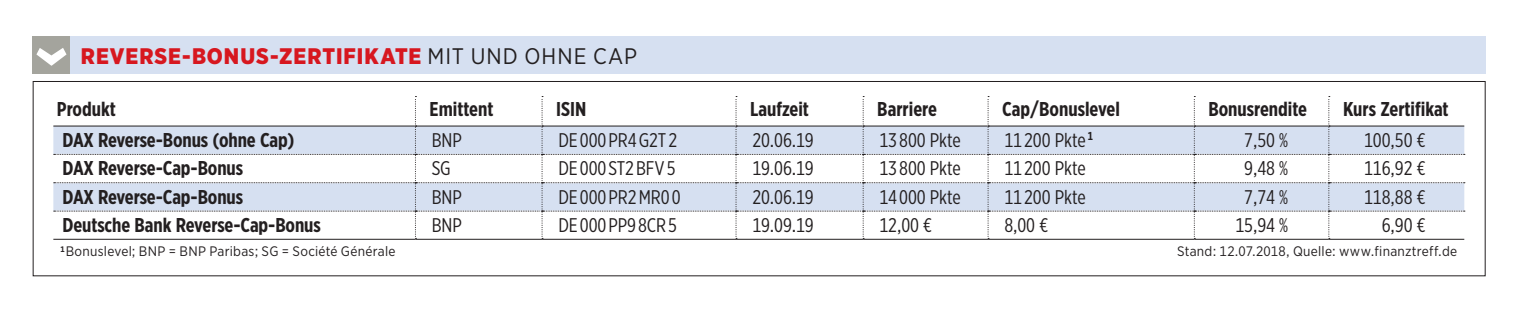
<style>
.page{position:relative;width:1521px;height:311px;background:#fff}
.page>*{position:absolute;margin:0;border:0;box-sizing:border-box;transform-origin:0 0}
.ES_TAB_HL_Mager{font:900 22.5px "Gotham Narrow";letter-spacing:.045em;color:#d7171f}
.ES_Tab_Tabelle_bold{font:700 20px "Gotham X Narrow";letter-spacing:-.005em;color:#231f20}
.ES_Tab_Tabelle_Kopf{font:700 20px "Gotham X Narrow";color:#231f20}
.ES_Tab_Tabelle{font:19.75px "Gotham X Narrow";letter-spacing:-.005em;color:#231f20}
.ES_TAB_Fussnote{font:13.75px "Gotham Narrow";letter-spacing:.02em;color:#231f20}
.s1{font-weight:400;color:#231f20}
</style>
<div class="page">
<div style="left:33px;top:36px;width:1453px;height:38px;background:#d6e0f1"></div>
<div style="left:33px;top:36px;width:37px;height:38px;background:#a4a49d"></div>
<svg style="left:36px;top:48px;width:31px;height:18px"></svg>
<hr style="left:53px;top:126px;width:362px;height:1px;background:#231f20">
<svg style="left:54px;top:96px;width:1411px;height:143px"></svg>
<hr style="left:53px;top:239px;width:362px;height:1px;background:#231f20">
<hr style="left:415px;top:239px;width:127px;height:1px;background:#231f20">
<hr style="left:542px;top:239px;width:194px;height:1px;background:#231f20">
<hr style="left:736px;top:239px;width:127px;height:1px;background:#231f20">
<hr style="left:863px;top:239px;width:125px;height:1px;background:#231f20">
<hr style="left:988px;top:239px;width:206px;height:1px;background:#231f20">
<hr style="left:1194px;top:239px;width:135px;height:1px;background:#231f20">
<hr style="left:1329px;top:239px;width:135px;height:1px;background:#231f20">
<div style="left:33px;top:81px;width:1453px;height:195px;border:1px solid #231f20"></div>
<p class="ES_TAB_HL_Mager" style="left:81px;top:42px;width:558px">REVERSE-BONUS-ZERTIFIKATE <span class="s1">MIT UND OHNE CAP</span></p>
<p class="ES_Tab_Tabelle_Kopf" style="left:57px;top:97px;width:61px">Produkt</p>
<p class="ES_Tab_Tabelle_Kopf" style="left:430px;top:97px;width:65px">Emittent</p>
<p class="ES_Tab_Tabelle_Kopf" style="left:556px;top:97px;width:32px">ISIN</p>
<p class="ES_Tab_Tabelle_Kopf" style="left:750px;top:97px;width:60px">Laufzeit</p>
<p class="ES_Tab_Tabelle_Kopf" style="left:877px;top:97px;width:61px">Barriere</p>
<p class="ES_Tab_Tabelle_Kopf" style="left:1002px;top:97px;width:119px">Cap/Bonuslevel</p>
<p class="ES_Tab_Tabelle_Kopf" style="left:1208px;top:97px;width:100px">Bonusrendite</p>
<p class="ES_Tab_Tabelle_Kopf" style="left:1343px;top:97px;width:107px">Kurs Zertifikat</p>
<p class="ES_Tab_Tabelle_bold" style="left:63px;top:128px;width:233px">DAX Reverse-Bonus (ohne Cap)</p>
<p class="ES_Tab_Tabelle" style="left:432px;top:128px;width:31px">BNP</p>
<p class="ES_Tab_Tabelle" style="left:558px;top:128px;width:121px">DE 000 PR4 G2T 2</p>
<p class="ES_Tab_Tabelle" style="left:752px;top:128px;width:63px">20.06.19</p>
<p class="ES_Tab_Tabelle" style="left:879px;top:128px;width:83px">13 800 Pkte</p>
<p class="ES_Tab_Tabelle" style="left:1004px;top:128px;width:90px">11 200 Pkte <sup>1</sup></p>
<p class="ES_Tab_Tabelle" style="left:1244px;top:128px;width:45px">7,50 %</p>
<p class="ES_Tab_Tabelle" style="left:1364px;top:128px;width:63px">100,50 €</p>
<p class="ES_Tab_Tabelle_bold" style="left:63px;top:156px;width:182px">DAX Reverse-Cap-Bonus</p>
<p class="ES_Tab_Tabelle" style="left:432px;top:156px;width:21px">SG</p>
<p class="ES_Tab_Tabelle" style="left:558px;top:156px;width:119px">DE 000 ST2 BFV 5</p>
<p class="ES_Tab_Tabelle" style="left:752px;top:156px;width:63px">19.06.19</p>
<p class="ES_Tab_Tabelle" style="left:879px;top:156px;width:83px">13 800 Pkte</p>
<p class="ES_Tab_Tabelle" style="left:1004px;top:156px;width:83px">11 200 Pkte</p>
<p class="ES_Tab_Tabelle" style="left:1244px;top:156px;width:45px">9,48 %</p>
<p class="ES_Tab_Tabelle" style="left:1364px;top:156px;width:63px">116,92 €</p>
<p class="ES_Tab_Tabelle_bold" style="left:63px;top:184px;width:182px">DAX Reverse-Cap-Bonus</p>
<p class="ES_Tab_Tabelle" style="left:432px;top:185px;width:31px">BNP</p>
<p class="ES_Tab_Tabelle" style="left:558px;top:185px;width:124px">DE 000 PR2 MR0 0</p>
<p class="ES_Tab_Tabelle" style="left:752px;top:185px;width:63px">20.06.19</p>
<p class="ES_Tab_Tabelle" style="left:879px;top:185px;width:83px">14 000 Pkte</p>
<p class="ES_Tab_Tabelle" style="left:1004px;top:185px;width:83px">11 200 Pkte</p>
<p class="ES_Tab_Tabelle" style="left:1244px;top:185px;width:45px">7,74 %</p>
<p class="ES_Tab_Tabelle" style="left:1364px;top:185px;width:63px">118,88 €</p>
<p class="ES_Tab_Tabelle_bold" style="left:63px;top:213px;width:260px">Deutsche Bank Reverse-Cap-Bonus</p>
<p class="ES_Tab_Tabelle" style="left:432px;top:213px;width:31px">BNP</p>
<p class="ES_Tab_Tabelle" style="left:558px;top:213px;width:120px">DE 000 PP9 8CR 5</p>
<p class="ES_Tab_Tabelle" style="left:752px;top:213px;width:63px">19.09.19</p>
<p class="ES_Tab_Tabelle" style="left:879px;top:213px;width:54px">12,00 €</p>
<p class="ES_Tab_Tabelle" style="left:1004px;top:213px;width:45px">8,00 €</p>
<p class="ES_Tab_Tabelle" style="left:1235px;top:213px;width:54px">15,94 %</p>
<p class="ES_Tab_Tabelle" style="left:1382px;top:213px;width:45px">6,90 €</p>
<p class="ES_TAB_Fussnote" style="left:60px;top:243px;width:337px"><sup>1</sup> Bonuslevel; BNP = BNP Paribas; SG = Société Générale</p>
<p class="ES_TAB_Fussnote" style="left:1177px;top:243px;width:282px">Stand: 12.07.2018, Quelle: www.finanztreff.de</p>
</div>
